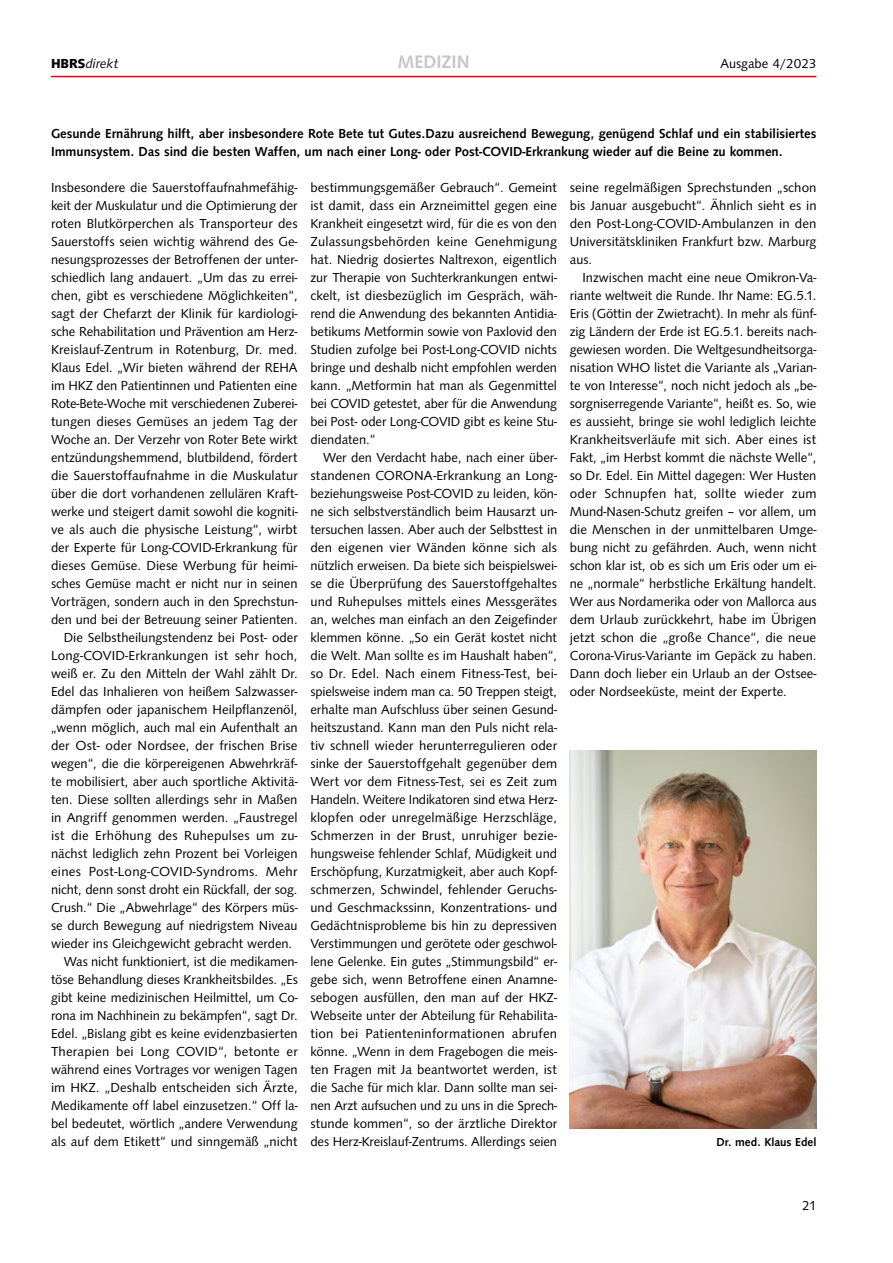
<style>
.page{position:relative;width:893px;height:1263px;background:#fff}
.page>*{position:absolute;margin:0;border:0;box-sizing:border-box;transform-origin:0 0}
.t1{font:700 18.75px "Syntax";color:#c5c6c6}
.t2{font:13.5px/18px "Syntax";color:#000;text-align:justify}
.t3{font:700 13.5px/18px "Syntax";color:#000}
.t4{font:13.5px "Syntax";letter-spacing:.02em;color:#000}
.t5{font:italic 13.5px "Syntax";color:#000}
.t6{font:700 12px "Syntax";color:#000}
.s1{font-family:"Syntax H";font-weight:800;font-style:normal}
</style>
<div class="page">
<hr style="left:51px;top:76px;width:765px;height:1px;background:#e3000f">
<img style="left:570px;top:750px;width:246px;height:378px">
<h1 class="t1" style="left:398px;top:51px;width:73px">MEDIZIN</h1>
<p class="t5" style="left:51px;top:56px;width:69px"><span class="s1">HBRS</span>direkt</p>
<p class="t2" style="left:721px;top:55px;width:97px">Ausgabe 4/2023</p>
<p class="t3" style="left:51px;top:125px;width:767px">Gesunde Ernährung hilft, aber insbesondere Rote Bete tut Gutes.Dazu ausreichend Bewegung, genügend Schlaf und ein stabilisiertes<br>Immunsystem. Das sind die besten Waffen, um nach einer Long- oder Post-COVID-Erkrankung wieder auf die Beine zu kommen.</p>
<p class="t2" style="left:51px;top:179px;width:248px">Insbesondere die Sauerstoffaufnahmefähig-</p>
<p class="t2" style="left:51px;top:197px;width:248px">keit der Muskulatur und die Optimierung der</p>
<p class="t2" style="left:51px;top:215px;width:248px">roten Blutkörperchen als Transporteur des</p>
<p class="t2" style="left:51px;top:233px;width:248px">Sauerstoffs seien wichtig während des Ge-</p>
<p class="t2" style="left:51px;top:251px;width:248px">nesungsprozesses der Betroffenen der unter-</p>
<p class="t2" style="left:51px;top:269px;width:248px">schiedlich lang andauert. „Um das zu errei-</p>
<p class="t2" style="left:51px;top:287px;width:248px">chen, gibt es verschiedene Möglichkeiten“,</p>
<p class="t2" style="left:51px;top:305px;width:248px">sagt der Chefarzt der Klinik für kardiologi-</p>
<p class="t2" style="left:51px;top:323px;width:248px">sche Rehabilitation und Prävention am Herz-</p>
<p class="t2" style="left:51px;top:341px;width:248px">Kreislauf-Zentrum in Rotenburg, Dr. med.</p>
<p class="t2" style="left:51px;top:359px;width:248px">Klaus Edel. „Wir bieten während der REHA</p>
<p class="t2" style="left:51px;top:377px;width:248px">im HKZ den Patientinnen und Patienten eine</p>
<p class="t2" style="left:51px;top:395px;width:248px">Rote-Bete-Woche mit verschiedenen Zuberei-</p>
<p class="t2" style="left:51px;top:413px;width:248px">tungen dieses Gemüses an jedem Tag der</p>
<p class="t2" style="left:51px;top:431px;width:248px">Woche an. Der Verzehr von Roter Bete wirkt</p>
<p class="t2" style="left:51px;top:449px;width:248px">entzündungshemmend, blutbildend, fördert</p>
<p class="t2" style="left:51px;top:467px;width:248px">die Sauerstoffaufnahme in die Muskulatur</p>
<p class="t2" style="left:51px;top:485px;width:248px">über die dort vorhandenen zellulären Kraft-</p>
<p class="t2" style="left:51px;top:503px;width:248px">werke und steigert damit sowohl die kogniti-</p>
<p class="t2" style="left:51px;top:521px;width:248px">ve als auch die physische Leistung“, wirbt</p>
<p class="t2" style="left:51px;top:539px;width:248px">der Experte für Long-COVID-Erkrankung für</p>
<p class="t2" style="left:51px;top:557px;width:248px">dieses Gemüse. Diese Werbung für heimi-</p>
<p class="t2" style="left:51px;top:575px;width:248px">sches Gemüse macht er nicht nur in seinen</p>
<p class="t2" style="left:51px;top:593px;width:248px">Vorträgen, sondern auch in den Sprechstun-</p>
<p class="t2" style="left:51px;top:611px;width:248px">den und bei der Betreuung seiner Patienten.</p>
<p class="t2" style="left:64px;top:629px;width:236px">Die Selbstheilungstendenz bei Post- oder</p>
<p class="t2" style="left:51px;top:647px;width:248px">Long-COVID-Erkrankungen ist sehr hoch,</p>
<p class="t2" style="left:51px;top:665px;width:248px">weiß er. Zu den Mitteln der Wahl zählt Dr.</p>
<p class="t2" style="left:51px;top:683px;width:248px">Edel das Inhalieren von heißem Salzwasser-</p>
<p class="t2" style="left:51px;top:701px;width:248px">dämpfen oder japanischem Heilpflanzenöl,</p>
<p class="t2" style="left:51px;top:719px;width:248px">„wenn möglich, auch mal ein Aufenthalt an</p>
<p class="t2" style="left:51px;top:737px;width:248px">der Ost- oder Nordsee, der frischen Brise</p>
<p class="t2" style="left:51px;top:755px;width:248px">wegen“, die die körpereigenen Abwehrkräf-</p>
<p class="t2" style="left:51px;top:773px;width:248px">te mobilisiert, aber auch sportliche Aktivitä-</p>
<p class="t2" style="left:51px;top:791px;width:248px">ten. Diese sollten allerdings sehr in Maßen</p>
<p class="t2" style="left:51px;top:809px;width:248px">in Angriff genommen werden. „Faustregel</p>
<p class="t2" style="left:51px;top:827px;width:248px">ist die Erhöhung des Ruhepulses um zu-</p>
<p class="t2" style="left:51px;top:845px;width:248px">nächst lediglich zehn Prozent bei Vorleigen</p>
<p class="t4" style="left:51px;top:864px;width:248px">eines Post-Long-COVID-Syndroms. Mehr</p>
<p class="t2" style="left:51px;top:881px;width:248px">nicht, denn sonst droht ein Rückfall, der sog.</p>
<p class="t2" style="left:51px;top:899px;width:248px">Crush.“ Die „Abwehrlage“ des Körpers müs-</p>
<p class="t2" style="left:51px;top:917px;width:248px">se durch Bewegung auf niedrigstem Niveau</p>
<p class="t2" style="left:51px;top:935px;width:243px">wieder ins Gleichgewicht gebracht werden.</p>
<p class="t2" style="left:64px;top:953px;width:235px">Was nicht funktioniert, ist die medikamen-</p>
<p class="t2" style="left:51px;top:971px;width:248px">töse Behandlung dieses Krankheitsbildes. „Es</p>
<p class="t2" style="left:51px;top:989px;width:248px">gibt keine medizinischen Heilmittel, um Co-</p>
<p class="t2" style="left:51px;top:1007px;width:248px">rona im Nachhinein zu bekämpfen“, sagt Dr.</p>
<p class="t2" style="left:51px;top:1025px;width:248px">Edel. „Bislang gibt es keine evidenzbasierten</p>
<p class="t2" style="left:51px;top:1043px;width:248px">Therapien bei Long COVID“, betonte er</p>
<p class="t2" style="left:51px;top:1061px;width:248px">während eines Vortrages vor wenigen Tagen</p>
<p class="t2" style="left:51px;top:1079px;width:248px">im HKZ. „Deshalb entscheiden sich Ärzte,</p>
<p class="t2" style="left:51px;top:1097px;width:248px">Medikamente off label einzusetzen.“ Off la-</p>
<p class="t2" style="left:51px;top:1115px;width:248px">bel bedeutet, wörtlich „andere Verwendung</p>
<p class="t2" style="left:51px;top:1133px;width:248px">als auf dem Etikett“ und sinngemäß „nicht</p>
<p class="t2" style="left:310px;top:179px;width:248px">bestimmungsgemäßer Gebrauch“. Gemeint ist damit, dass ein Arzneimittel gegen eine Krankheit eingesetzt wird, für die es von den Zulassungsbehörden keine Genehmigung hat. Niedrig dosiertes Naltrexon, eigentlich zur Therapie von Suchterkrankungen entwi&shy;ckelt, ist diesbezüglich im Gespräch, wäh&shy;rend die Anwendung des bekannten Antidia&shy;betikums Metformin sowie von Paxlovid den Studien zufolge bei Post-Long-COVID nichts bringe und deshalb nicht empfohlen werden kann. „Metformin hat man als Gegenmittel bei COVID getestet, aber für die Anwendung bei Post- oder Long-COVID gibt es keine Stu&shy;diendaten.“</p>
<p class="t2" style="left:310px;top:449px;width:248px;text-indent:13px">Wer den Verdacht habe, nach einer über&shy;standenen CORONA-Erkrankung an Long&shy;beziehungsweise Post-COVID zu leiden, kön&shy;ne sich selbstverständlich beim Hausarzt un&shy;tersuchen lassen. Aber auch der Selbsttest in den eigenen vier Wänden könne sich als nützlich erweisen. Da biete sich beispielswei&shy;se die Überprüfung des Sauerstoffgehaltes und Ruhepulses mittels eines Messgerätes an, welches man einfach an den Zeigefinder klemmen könne. „So ein Gerät kostet nicht die Welt. Man sollte es im Haushalt haben“, so Dr. Edel. Nach einem Fitness-Test, bei&shy;spielsweise indem man ca. 50 Treppen steigt, erhalte man Aufschluss über seinen Gesund&shy;heitszustand. Kann man den Puls nicht rela&shy;tiv schnell wieder herunterregulieren oder sinke der Sauerstoffgehalt gegenüber dem Wert vor dem Fitness-Test, sei es Zeit zum Handeln. Weitere Indikatoren sind etwa Herz&shy;klopfen oder unregelmäßige Herzschläge, Schmerzen in der Brust, unruhiger bezie&shy;hungsweise fehlender Schlaf, Müdigkeit und Erschöpfung, Kurzatmigkeit, aber auch Kopf&shy;schmerzen, Schwindel, fehlender Geruchs&shy;und Geschmackssinn, Konzentrations- und Gedächtnisprobleme bis hin zu depressiven Verstimmungen und gerötete oder geschwol&shy;lene Gelenke. Ein gutes „Stimmungsbild“ er&shy;gebe sich, wenn Betroffene einen Anamne&shy;sebogen ausfüllen, den man auf der HKZ-Webseite unter der Abteilung für Rehabilita&shy;tion bei Patienteninformationen abrufen könne. „Wenn in dem Fragebogen die meis&shy;ten Fragen mit Ja beantwortet werden, ist die Sache für mich klar. Dann sollte man sei&shy;nen Arzt aufsuchen und zu uns in die Sprech&shy;stunde kommen“, so der ärztliche Direktor des Herz-Kreislauf-Zentrums. Allerdings seien</p>
<p class="t2" style="left:570px;top:179px;width:248px">seine regelmäßigen Sprechstunden „schon bis Januar ausgebucht“. Ähnlich sieht es in den Post-Long-COVID-Ambulanzen in den Universitätskliniken Frankfurt bzw. Marburg aus.</p>
<p class="t2" style="left:570px;top:269px;width:248px;text-indent:13px">Inzwischen macht eine neue Omikron-Va&shy;riante weltweit die Runde. Ihr Name: EG.5.1.<br>Eris (Göttin der Zwietracht). In mehr als fünf&shy;zig Ländern der Erde ist EG.5.1. bereits nach&shy;gewiesen worden. Die Weltgesundheitsorga&shy;nisation WHO listet die Variante als „Varian&shy;te von Interesse“, noch nicht jedoch als „be&shy;sorgniserregende Variante“, heißt es. So, wie es aussieht, bringe sie wohl lediglich leichte Krankheitsverläufe mit sich. Aber eines ist Fakt, „im Herbst kommt die nächste Welle“, so Dr. Edel. Ein Mittel dagegen: Wer Husten oder Schnupfen hat, sollte wieder zum Mund-Nasen-Schutz greifen – vor allem, um die Menschen in der unmittelbaren Umge&shy;bung nicht zu gefährden. Auch, wenn nicht schon klar ist, ob es sich um Eris oder um ei&shy;ne „normale“ herbstliche Erkältung handelt.<br>Wer aus Nordamerika oder von Mallorca aus dem Urlaub zurückkehrt, habe im Übrigen jetzt schon die „große Chance“, die neue Corona-Virus-Variante im Gepäck zu haben.<br>Dann doch lieber ein Urlaub an der Ostsee&shy;oder Nordseeküste, meint der Experte.</p>
<p class="t6" style="left:716px;top:1135px;width:102px">Dr. med. Klaus Edel</p>
<p class="t2" style="left:802px;top:1197px;width:16px">21</p>
</div>
